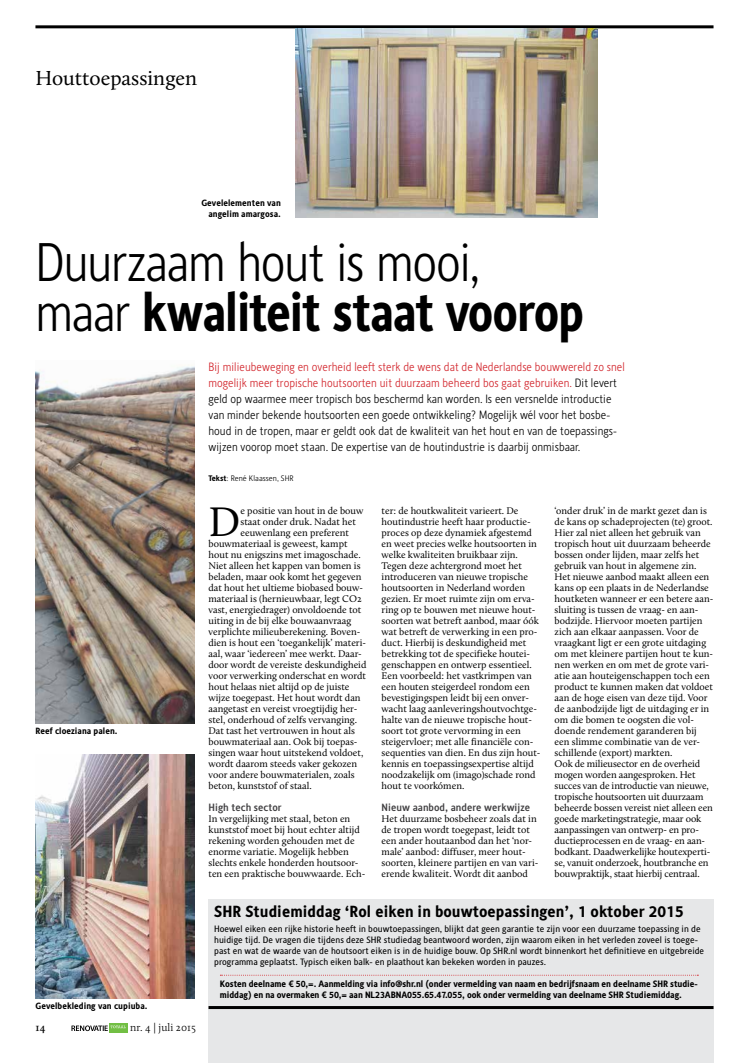
<style>
.page{position:relative;width:749px;height:1063px;background:#fff}
.page>*{position:absolute;margin:0;border:0;box-sizing:border-box;transform-origin:0 0}
.t1{font:300 54px/50px "Alber";letter-spacing:-.03em;color:#000;scale:.9 1}
.t2{font:42.8px "Calluna";color:#000}
.t3{font:21px "Calluna";color:#000}
.t4{font:700 16px "Alber";color:#000}
.t5{font:300 12px/16px "Alber";color:#000;scale:.93 1}
.t6{font:300 11px "Calluna";letter-spacing:.005em;color:#000}
.t7{font:600 11px "Calluna";color:#000}
.t8{font:500 10.5px "Alber";color:#414042}
.t9{font:10px/11px "Calluna";color:#000}
.t10{font:9.2px/11px "Alber";color:#000}
.t11{font:700 9.2px/11px "Alber";letter-spacing:-.01em;color:#000}
.t12{font:700 9px/11px "Alber";color:#000;text-align:right}
.t13{font:300 8px "Alber";color:#000}
.s1{font-weight:700}
.s2{color:#d2232a}
</style>
<div class="page">
<div style="left:109px;top:1023px;width:18px;height:10px;background:#72bf44"></div>
<svg style="left:71px;top:1025px;width:54px;height:6px"></svg>
<hr style="left:35px;top:25px;width:678px;height:3px;background:#000">
<div style="left:208px;top:899px;width:505px;height:164px;background:#e6e7e8"></div>
<svg style="left:220px;top:975px;width:478px;height:1px"></svg>
<hr style="left:208px;top:1006px;width:505px;height:3px;background:#000">
<img style="left:295px;top:28px;width:302px;height:189px">
<img style="left:35px;top:366px;width:159px;height:357px">
<img style="left:35px;top:754px;width:159px;height:244px">
<h3 class="t3" style="left:35px;top:65px;width:163px">Houttoepassingen</h3>
<p class="t12" style="left:201px;top:197px;width:81px">Gevelelementen van angelim amargosa.</p>
<h1 class="t1" style="left:35px;top:236px;width:611px">Duurzaam hout is mooi, maar <span class="s1">kwaliteit staat voorop</span></h1>
<p class="t5" style="left:208px;top:359px;width:449px"><span class="s2">Bij milieubeweging en overheid leeft sterk de wens dat de Nederlandse bouwwereld zo snel mogelijk meer tropische houtsoorten uit duurzaam beheerd bos gaat gebruiken.</span> Dit levert geld op waarmee meer tropisch bos beschermd kan worden. Is een versnelde introductie van minder bekende houtsoorten een goede ontwikkeling? Mogelijk wél voor het bosbe&shy;houd in de tropen, maar er geldt ook dat de kwaliteit van het hout en van de toepassings&shy;wijzen voorop moet staan. De expertise van de houtindustrie is daarbij onmisbaar.</p>
<p class="t13" style="left:208px;top:473px;width:87px"><span class="s1">Tekst</span>: René Klaassen, SHR</p>
<p class="t12" style="left:35px;top:725px;width:84px">Reef cloeziana palen.</p>
<p class="t12" style="left:35px;top:1000px;width:113px">Gevelbekleding van cupiuba.</p>
<p class="t7" style="left:35px;top:1021px;width:11px">14</p>
<p class="t6" style="left:130px;top:1021px;width:67px">nr. 4 | juli 2015</p>
<h2 class="t2" style="left:208px;top:496px;width:33px">D</h2>
<p class="t9" style="left:240px;top:505px;width:124px">e positie van hout in de bouw</p>
<p class="t9" style="left:240px;top:516px;width:117px">staat onder druk. Nadat het</p>
<p class="t9" style="left:240px;top:527px;width:110px">eeuwenlang een preferent</p>
<p class="t9" style="left:208px;top:538px;width:140px">bouwmateriaal is geweest, kampt</p>
<p class="t9" style="left:208px;top:549px;width:154px">hout nu enigszins met imagoschade.</p>
<p class="t9" style="left:208px;top:560px;width:153px">Niet alleen het kappen van bomen is</p>
<p class="t9" style="left:208px;top:571px;width:154px">beladen, maar ook komt het gegeven</p>
<p class="t9" style="left:208px;top:582px;width:156px">dat hout het ultieme biobased bouw-</p>
<p class="t9" style="left:208px;top:593px;width:155px">materiaal is (hernieuwbaar, legt CO2</p>
<p class="t9" style="left:208px;top:604px;width:154px">vast, energiedrager) onvoldoende tot</p>
<p class="t9" style="left:208px;top:615px;width:144px">uiting in de bij elke bouwaanvraag</p>
<p class="t9" style="left:208px;top:626px;width:153px">verplichte milieuberekening. Boven-</p>
<p class="t9" style="left:208px;top:637px;width:159px">dien is hout een ‘toegankelijk’ materi-</p>
<p class="t9" style="left:208px;top:648px;width:155px">aal, waar ‘iedereen’ mee werkt. Daar-</p>
<p class="t9" style="left:208px;top:659px;width:159px">door wordt de vereiste deskundigheid</p>
<p class="t9" style="left:208px;top:670px;width:159px">voor verwerking onderschat en wordt</p>
<p class="t9" style="left:208px;top:681px;width:142px">hout helaas niet altijd op de juiste</p>
<p class="t9" style="left:208px;top:692px;width:154px">wijze toegepast. Het hout wordt dan</p>
<p class="t9" style="left:208px;top:703px;width:150px">aangetast en vereist vroegtijdig her-</p>
<p class="t9" style="left:208px;top:714px;width:150px">stel, onderhoud of zelfs vervanging.</p>
<p class="t9" style="left:208px;top:725px;width:148px">Dat tast het vertrouwen in hout als</p>
<p class="t9" style="left:208px;top:736px;width:150px">bouwmateriaal aan. Ook bij toepas-</p>
<p class="t9" style="left:208px;top:747px;width:156px">singen waar hout uitstekend voldoet,</p>
<p class="t9" style="left:208px;top:758px;width:150px">wordt daarom steeds vaker gekozen</p>
<p class="t9" style="left:208px;top:769px;width:148px">voor andere bouwmaterialen, zoals</p>
<p class="t9" style="left:208px;top:780px;width:105px">beton, kunststof of staal.</p>
<p class="t8" style="left:208px;top:801px;width:75px">High tech sector</p>
<p class="t9" style="left:208px;top:813px;width:158px">In vergelijking met staal, beton en kunststof moet bij hout echter altijd rekening worden gehouden met de enorme variatie. Mogelijk hebben slechts enkele honderden houtsoor&shy;ten een praktische bouwwaarde. Ech-</p>
<p class="t9" style="left:381px;top:505px;width:160px">ter: de houtkwaliteit varieert. De houtindustrie heeft haar productie&shy;proces op deze dynamiek afgestemd en weet precies welke houtsoorten in welke kwaliteiten bruikbaar zijn.<br>Tegen deze achtergrond moet het introduceren van nieuwe tropische houtsoorten in Nederland worden gezien. Er moet ruimte zijn om erva&shy;ring op te bouwen met nieuwe hout&shy;soorten wat betreft aanbod, maar óók wat betreft de verwerking in een pro&shy;duct. Hierbij is deskundigheid met betrekking tot de specifieke houtei&shy;genschappen en ontwerp essentieel.<br>Een voorbeeld: het vastkrimpen van een houten steigerdeel rondom een bevestigingspen leidt bij een onver&shy;wacht laag aanleveringshoutvochtge&shy;halte van de nieuwe tropische hout&shy;soort tot grote vervorming in een steigervloer; met alle financiële con&shy;sequenties van dien. En dus zijn hout&shy;kennis en toepassingsexpertise altijd noodzakelijk om (imago)schade rond hout te voorkómen.</p>
<p class="t8" style="left:381px;top:801px;width:150px">Nieuw aanbod, andere werkwijze</p>
<p class="t9" style="left:381px;top:813px;width:158px">Het duurzame bosbeheer zoals dat in de tropen wordt toegepast, leidt tot een ander houtaanbod dan het ‘nor&shy;male’ aanbod: diffuser, meer hout&shy;soorten, kleinere partijen en van vari&shy;ërende kwaliteit. Wordt dit aanbod</p>
<p class="t9" style="left:554px;top:505px;width:160px">‘onder druk’ in de markt gezet dan is de kans op schadeprojecten (te) groot.<br>Hier zal niet alleen het gebruik van tropisch hout uit duurzaam beheerde bossen onder lijden, maar zelfs het gebruik van hout in algemene zin.<br>Het nieuwe aanbod maakt alleen een kans op een plaats in de Nederlandse houtketen wanneer er een betere aan&shy;sluiting is tussen de vraag- en aan&shy;bodzijde. Hiervoor moeten partijen zich aan elkaar aanpassen. Voor de vraagkant ligt er een grote uitdaging om met kleinere partijen hout te kun&shy;nen werken en om met de grote vari&shy;atie aan houteigenschappen toch een product te kunnen maken dat voldoet aan de hoge eisen van deze tijd. Voor de aanbodzijde ligt de uitdaging er in om die bomen te oogsten die vol&shy;doende rendement garanderen bij een slimme combinatie van de ver&shy;schillende (export) markten.<br>Ook de milieusector en de overheid mogen worden aangesproken. Het succes van de introductie van nieuwe, tropische houtsoorten uit duurzaam beheerde bossen vereist niet alleen een goede marketingstrategie, maar ook aanpassingen van ontwerp- en pro&shy;ductieprocessen en de vraag- en aan&shy;bodkant. Daadwerkelijke houtexperti&shy;se, vanuit onderzoek, houtbranche en bouwpraktijk, staat hierbij centraal.</p>
<h3 class="t4" style="left:214px;top:901px;width:471px">SHR Studiemiddag ‘Rol eiken in bouwtoepassingen’, 1 oktober 2015</h3>
<p class="t10" style="left:214px;top:923px;width:491px">Hoewel eiken een rijke historie heeft in bouwtoepassingen, blijkt dat geen garantie te zijn voor een duurzame toepassing in de huidige tijd. De vragen die tijdens deze SHR studiedag beantwoord worden, zijn waarom eiken in het verleden zoveel is toege&shy;past en wat de waarde van de houtsoort eiken is in de huidige bouw. Op SHR.nl wordt binnenkort het definitieve en uitgebreide programma geplaatst. Typisch eiken balk- en plaathout kan bekeken worden in pauzes.</p>
<p class="t11" style="left:220px;top:978px;width:479px">Kosten deelname € 50,=. Aanmelding via info@shr.nl (onder vermelding van naam en bedrijfsnaam en deelname SHR studie&shy;middag) en na overmaken € 50,= aan NL23ABNA055.65.47.055, ook onder vermelding van deelname SHR Studiemiddag.</p>
</div>
